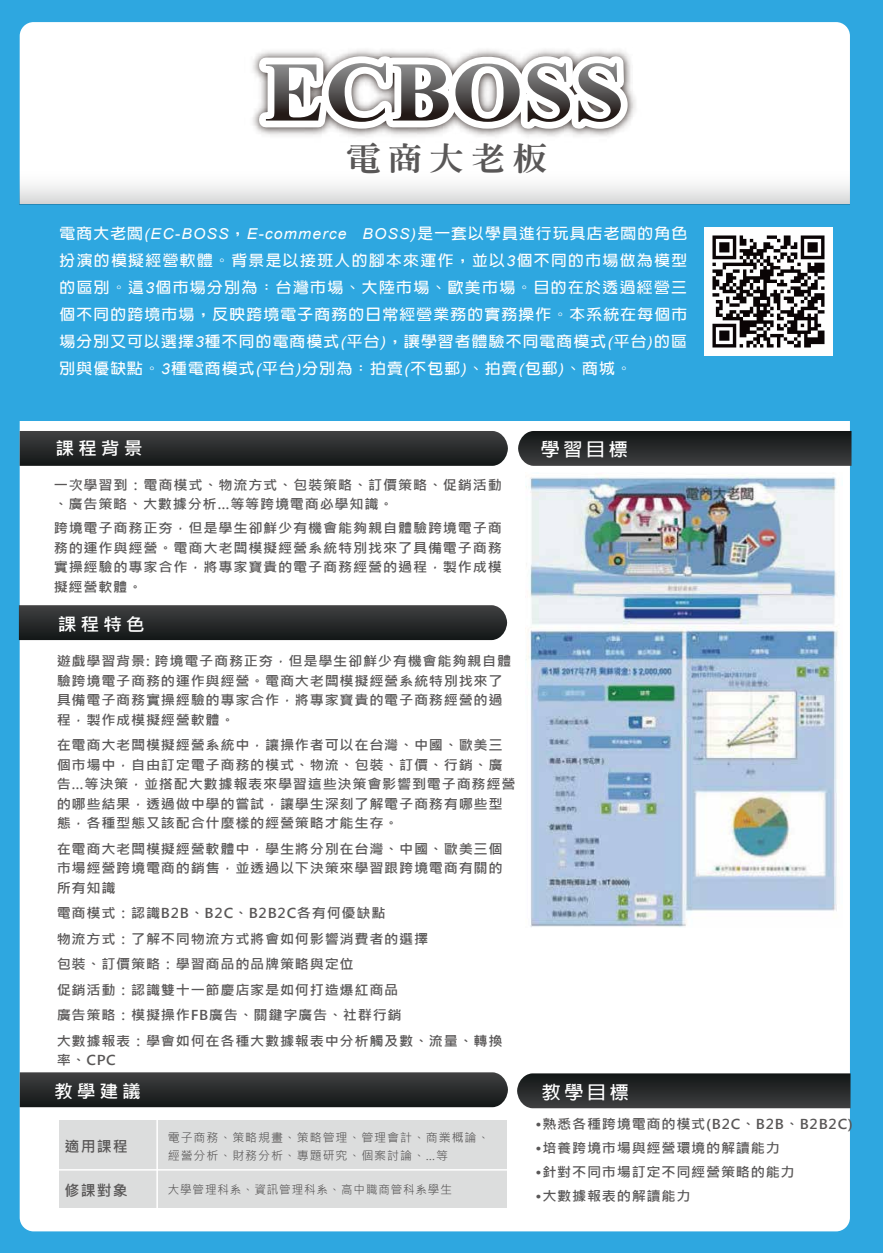
<style>
.page{position:relative;width:883px;height:1253px;background:#fff}
.page>*{position:absolute;margin:0;border:0;box-sizing:border-box;transform-origin:0 0}
.t1{font:800 31.5px "Inn Ming";letter-spacing:.2em;color:#595757;scale:1.1 1}
.t2{font:700 18px "Microsoft Jheng Hei";letter-spacing:.2em;color:#fff;scale:1.05 1}
.t3{font:700 18px "Lin Gothic";letter-spacing:.2em;color:#fff;scale:1.05 1}
.t4{font:700 15px/27px "New Gothic";letter-spacing:.075em;color:#fff;text-align:justify;scale:1.05 1}
.t5{font:italic 15px "Arial";letter-spacing:.075em;color:#fff;scale:1.05 1}
.t6{font:700 15px "Microsoft Jheng Hei";letter-spacing:.075em;color:#595757}
.t7{font:700 13.5px/19.5px "Microsoft Jheng Hei";letter-spacing:.05em;color:#595757;scale:1.05 1}
.t8{font:12px/18px "Microsoft Jheng Hei";letter-spacing:.075em;color:#595757}
.t9{font:12px "Microsoft Jheng Hei";letter-spacing:.075em;color:#595757;scale:.96 1}
.s1{font-family:"New Gothic";font-weight:700;font-style:normal}
.s2{font-family:"Arial";font-weight:400;font-style:italic}
</style>
<div class="page">
<div style="left:0;top:0;width:883px;height:1252px;background:#2ea7e0"></div>
<div style="left:20px;top:22px;width:830px;height:1209px;background:#fff;border-radius:14px"></div>
<svg style="left:20px;top:431px;width:488px;height:35px"></svg>
<svg style="left:518px;top:431px;width:333px;height:35px"></svg>
<div style="left:18px;top:204px;width:838px;height:217px;background:#2ea7e0"></div>
<hr style="left:882px;top:0;width:1px;height:1168px;background:#00a29a">
<div style="left:20px;top:144px;width:830px;height:60px;background:linear-gradient(to bottom,#fff,#e3e4e4)"></div>
<svg style="left:19px;top:605px;width:488px;height:35px"></svg>
<svg style="left:517px;top:1073px;width:333px;height:35px"></svg>
<svg style="left:20px;top:1072px;width:488px;height:35px"></svg>
<div style="left:59px;top:1119px;width:447px;height:88px;background:#dcdddd"></div>
<hr style="left:56px;top:1169px;width:454px;height:1px;background:#fff">
<hr style="left:156px;top:1114px;width:2px;height:95px;background:#fff">
<img style="left:244px;top:144px;width:401px;height:22px">
<svg style="left:253px;top:49px;width:383px;height:88px"></svg>
<img style="left:526px;top:472px;width:312px;height:455px">
<img style="left:704px;top:227px;width:128px;height:128px">
<h1 class="t1" style="left:346px;top:142px;width:184px">電商大老板</h1>
<p class="t5" style="left:60px;top:224px;width:599px"><span class="s1">電商大老闆</span>(EC-BOSS<span class="s1">，</span>E-commerce BOSS)<span class="s1">是一套以學員進行玩具店老闆的角色</span></p>
<p class="t4" style="left:60px;top:247px;width:599px">扮演的模擬經營軟體。背景是以接班人的腳本來運作，並以<span class="s2">3</span>個不同的市場做為模型的區別。這<span class="s2">3</span>個市場分別為：台灣市場、大陸市場、歐美市場。目的在於透過經營三個不同的跨境市場，反映跨境電子商務的日常經營業務的實務操作。本系統在每個市場分別又可以選擇<span class="s2">3</span>種不同的電商模式<span class="s2">(</span>平台<span class="s2">)</span>，讓學習者體驗不同電商模式<span class="s2">(</span>平台<span class="s2">)</span>的區別與優缺點。<span class="s2">3</span>種電商模式<span class="s2">(</span>平台<span class="s2">)</span>分別為：拍賣<span class="s2">(</span>不包郵<span class="s2">)</span>、拍賣<span class="s2">(</span>包郵<span class="s2">)</span>、商城。</p>
<h2 class="t2" style="left:56px;top:437px;width:84px">課程背景</h2>
<p class="t7" style="left:54px;top:475px;width:428px">一次學習到：電商模式、物流方式、包裝策略、訂價策略、促銷活動、廣告策略、大數據分析…等等跨境電商必學知識。</p>
<p class="t7" style="left:54px;top:519px;width:428px;text-align:justify">跨境電子商務正夯，但是學生卻鮮少有機會能夠親自體驗跨境電子商務的運作與經營。電商大老闆模擬經營系統特別找來了具備電子商務實操經驗的專家合作，將專家寶貴的電子商務經營的過程，製作成模擬經營軟體。</p>
<h2 class="t2" style="left:58px;top:612px;width:84px">課程特色</h2>
<p class="t7" style="left:57px;top:651px;width:434px">遊戲學習背景: 跨境電子商務正夯，但是學生卻鮮少有機會能夠親自體驗跨境電子商務的運作與經營。電商大老闆模擬經營系統特別找來了具備電子商務實操經驗的專家合作，將專家寶貴的電子商務經營的過程，製作成模擬經營軟體。</p>
<p class="t7" style="left:57px;top:735px;width:438px">在電商大老闆模擬經營系統中，讓操作者可以在台灣、中國、歐美三個市場中，自由訂定電子商務的模式、物流、包裝、訂價、行銷、廣告…等決策，並搭配大數據報表來學習這些決策會影響到電子商務經營的哪些結果，透過做中學的嘗試，讓學生深刻了解電子商務有哪些型態，各種型態又該配合什麼樣的經營策略才能生存。</p>
<p class="t7" style="left:57px;top:839px;width:426px;text-align:justify">在電商大老闆模擬經營軟體中，學生將分別在台灣、中國、歐美三個市場經營跨境電商的銷售，並透過以下決策來學習跟跨境電商有關的所有知識</p>
<p class="t7" style="left:57px;top:900px;width:426px;line-height:25.5px">電商模式：認識B2B、B2C、B2B2C各有何優缺點<br>物流方式：了解不同物流方式將會如何影響消費者的選擇<br>包裝、訂價策略：學習商品的品牌策略與定位<br>促銷活動：認識雙十一節慶店家是如何打造爆紅商品<br>廣告策略：模擬操作FB廣告、關鍵字廣告、社群行銷<br>大數據報表：學會如何在各種大數據報表中分析觸及數、流量、轉換</p>
<p class="t7" style="left:57px;top:1050px;width:58px">率、CPC</p>
<h2 class="t2" style="left:54px;top:1079px;width:84px">教學建議</h2>
<p class="t6" style="left:65px;top:1137px;width:65px">適用課程</p>
<p class="t6" style="left:65px;top:1180px;width:65px">修課對象</p>
<p class="t8" style="left:168px;top:1128px;width:323px">電子商務、策略規畫、策略管理、管理會計、商業概論、經營分析、財務分析、專題研究、個案討論、…等</p>
<p class="t9" style="left:168px;top:1181px;width:297px">大學管理科系、資訊管理科系、高中職商管科系學生</p>
<h2 class="t3" style="left:541px;top:439px;width:84px">學習目標</h2>
<h2 class="t3" style="left:542px;top:1083px;width:84px">教學目標</h2>
<p class="t7" style="left:535px;top:1113px;width:304px">•熟悉各種跨境電商的模式(B2C、B2B、B2B2C)</p>
<p class="t7" style="left:535px;top:1137px;width:234px">•培養跨境市場與經營環境的解讀能力</p>
<p class="t7" style="left:535px;top:1161px;width:248px">•針對不同市場訂定不同經營策略的能力</p>
<p class="t7" style="left:535px;top:1185px;width:149px">•大數據報表的解讀能力</p>
</div>
